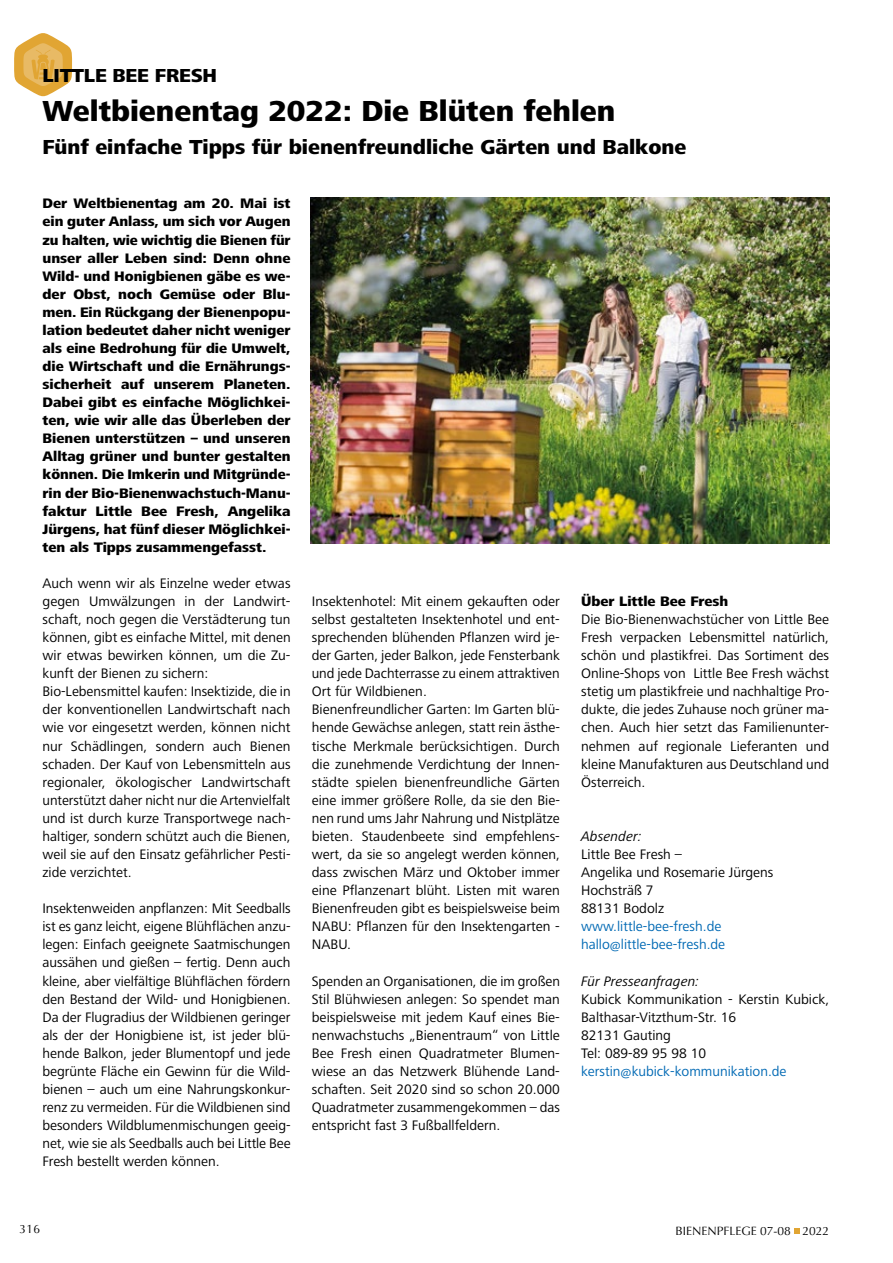
<style>
.page{position:relative;width:893px;height:1263px;background:#fff}
.page>*{position:absolute;margin:0;border:0;box-sizing:border-box;transform-origin:0 0}
.t1{font:800 30px "Frutiger Next LT";color:#000}
.t2{font:800 21px "Frutiger Next LT";color:#000}
.t3{font:800 19.5px "Frutiger Next LT";letter-spacing:-.01em;color:#000}
.t4{font:14.25px/18px "Frutiger Next LT";color:#000}
.t5{font:800 14.25px/18px "Frutiger Next LT";color:#000;text-align:justify}
.t6{font:14.25px/18px "Frutiger Next LT";color:#0069b4}
.t7{font:italic 14.25px "Frutiger Next LT";color:#000}
.t8{font:12px "Optima";color:#000}
</style>
<div class="page">
<svg style="left:794px;top:1229px;width:5px;height:5px"></svg>
<svg style="left:14px;top:33px;width:59px;height:64px"></svg>
<img style="left:310px;top:198px;width:519px;height:346px">
<h3 class="t3" style="left:43px;top:64px;width:176px">LITTLE BEE FRESH</h3>
<h1 class="t1" style="left:43px;top:94px;width:574px">Weltbienentag 2022: Die Blüten fehlen</h1>
<h2 class="t2" style="left:43px;top:135px;width:645px">Fünf einfache Tipps für bienenfreundliche Gärten und Balkone</h2>
<p class="t5" style="left:43px;top:195px;width:250px">Der Weltbienentag am 20. Mai ist ein guter Anlass, um sich vor Augen zu halten, wie wichtig die Bienen für unser aller Leben sind: Denn ohne Wild- und Honigbienen gäbe es we&shy;der Obst, noch Gemüse oder Blu&shy;men. Ein Rückgang der Bienenpopu&shy;lation bedeutet daher nicht weniger als eine Bedrohung für die Umwelt, die Wirtschaft und die Ernährungs&shy;sicherheit auf unserem Planeten.<br>Dabei gibt es einfache Möglichkei&shy;ten, wie wir alle das Überleben der Bienen unterstützen – und unseren Alltag grüner und bunter gestalten können. Die Imkerin und Mitgründe&shy;rin der Bio-Bienenwachstuch-Manu&shy;faktur Little Bee Fresh, Angelika Jürgens, hat fünf dieser Möglichkei&shy;ten als Tipps zusammengefasst.</p>
<p class="t4" style="left:43px;top:574px;width:250px">Auch wenn wir als Einzelne weder etwas gegen Umwälzungen in der Landwirt&shy;schaft, noch gegen die Verstädterung tun können, gibt es einfache Mittel, mit denen wir etwas bewirken können, um die Zu&shy;kunft der Bienen zu sichern:<br>Bio-Lebensmittel kaufen: Insektizide, die in der konventionellen Landwirtschaft nach wie vor eingesetzt werden, können nicht nur Schädlingen, sondern auch Bienen schaden. Der Kauf von Lebensmitteln aus regionaler, ökologischer Landwirtschaft unterstützt daher nicht nur die Artenvielfalt und ist durch kurze Transportwege nach&shy;haltiger, sondern schützt auch die Bienen, weil sie auf den Einsatz gefährlicher Pesti&shy;zide verzichtet.</p>
<p class="t4" style="left:43px;top:899px;width:250px;text-align:justify">Insektenweiden anpflanzen: Mit Seedballs ist es ganz leicht, eigene Blühflächen anzu&shy;legen: Einfach geeignete Saatmischungen aussähen und gießen – fertig. Denn auch kleine, aber vielfältige Blühflächen fördern den Bestand der Wild- und Honigbienen.<br>Da der Flugradius der Wildbienen geringer als der der Honigbiene ist, ist jeder blü&shy;hende Balkon, jeder Blumentopf und jede begrünte Fläche ein Gewinn für die Wild&shy;bienen – auch um eine Nahrungskonkur&shy;renz zu vermeiden. Für die Wildbienen sind besonders Wildblumenmischungen geeig&shy;net, wie sie als Seedballs auch bei Little Bee Fresh bestellt werden können.</p>
<p class="t4" style="left:312px;top:592px;width:250px">Insektenhotel: Mit einem gekauften oder selbst gestalteten Insektenhotel und ent&shy;sprechenden blühenden Pflanzen wird je&shy;der Garten, jeder Balkon, jede Fensterbank und jede Dachterrasse zu einem attraktiven Ort für Wildbienen.<br>Bienenfreundlicher Garten: Im Garten blü&shy;hende Gewächse anlegen, statt rein ästhe&shy;tische Merkmale berücksichtigen. Durch die zunehmende Verdichtung der Innen&shy;städte spielen bienenfreundliche Gärten eine immer größere Rolle, da sie den Bie&shy;nen rund ums Jahr Nahrung und Nistplätze bieten. Staudenbeete sind empfehlens&shy;wert, da sie so angelegt werden können, dass zwischen März und Oktober immer eine Pflanzenart blüht. Listen mit waren Bienenfreuden gibt es beispielsweise beim NABU: Pflanzen für den Insektengarten - NABU.</p>
<p class="t4" style="left:312px;top:972px;width:250px;text-align:justify">Spenden an Organisationen, die im großen Stil Blühwiesen anlegen: So spendet man beispielsweise mit jedem Kauf eines Bie&shy;nenwachstuchs „Bienentraum“ von Little Bee Fresh einen Quadratmeter Blumen&shy;wiese an das Netzwerk Blühende Land&shy;schaften. Seit 2020 sind so schon 20.000<br>Quadratmeter zusammengekommen – das entspricht fast 3 Fußballfeldern.</p>
<p class="t5" style="left:581px;top:592px;width:149px">Über Little Bee Fresh</p>
<p class="t4" style="left:581px;top:610px;width:250px;text-align:justify">Die Bio-Bienenwachstücher von Little Bee Fresh verpacken Lebensmittel natürlich, schön und plastikfrei. Das Sortiment des Online-Shops von Little Bee Fresh wächst stetig um plastikfreie und nachhaltige Pro&shy;dukte, die jedes Zuhause noch grüner ma&shy;chen. Auch hier setzt das Familienunter&shy;nehmen auf regionale Lieferanten und kleine Manufakturen aus Deutschland und Österreich.</p>
<p class="t7" style="left:581px;top:828px;width:62px">Absender:</p>
<p class="t4" style="left:581px;top:845px;width:194px">Little Bee Fresh –<br>Angelika und Rosemarie Jürgens<br>Hochsträß 7<br>88131 Bodolz</p>
<p class="t6" style="left:581px;top:917px;width:146px">www.little-bee-fresh.de hallo@little-bee-fresh.de</p>
<p class="t7" style="left:581px;top:973px;width:120px">Für Presseanfragen:</p>
<p class="t4" style="left:581px;top:990px;width:250px">Kubick Kommunikation - Kerstin Kubick,<br>Balthasar-Vitzthum-Str. 16<br>82131 Gauting<br>Tel: 089-89 95 98 10</p>
<p class="t6" style="left:581px;top:1062px;width:207px">kerstin@kubick-kommunikation.de</p>
<p class="t8" style="left:19px;top:1222px;width:22px">316</p>
<p class="t8" style="left:675px;top:1224px;width:155px">BIENENPFLEGE 07-08 2022</p>
</div>
